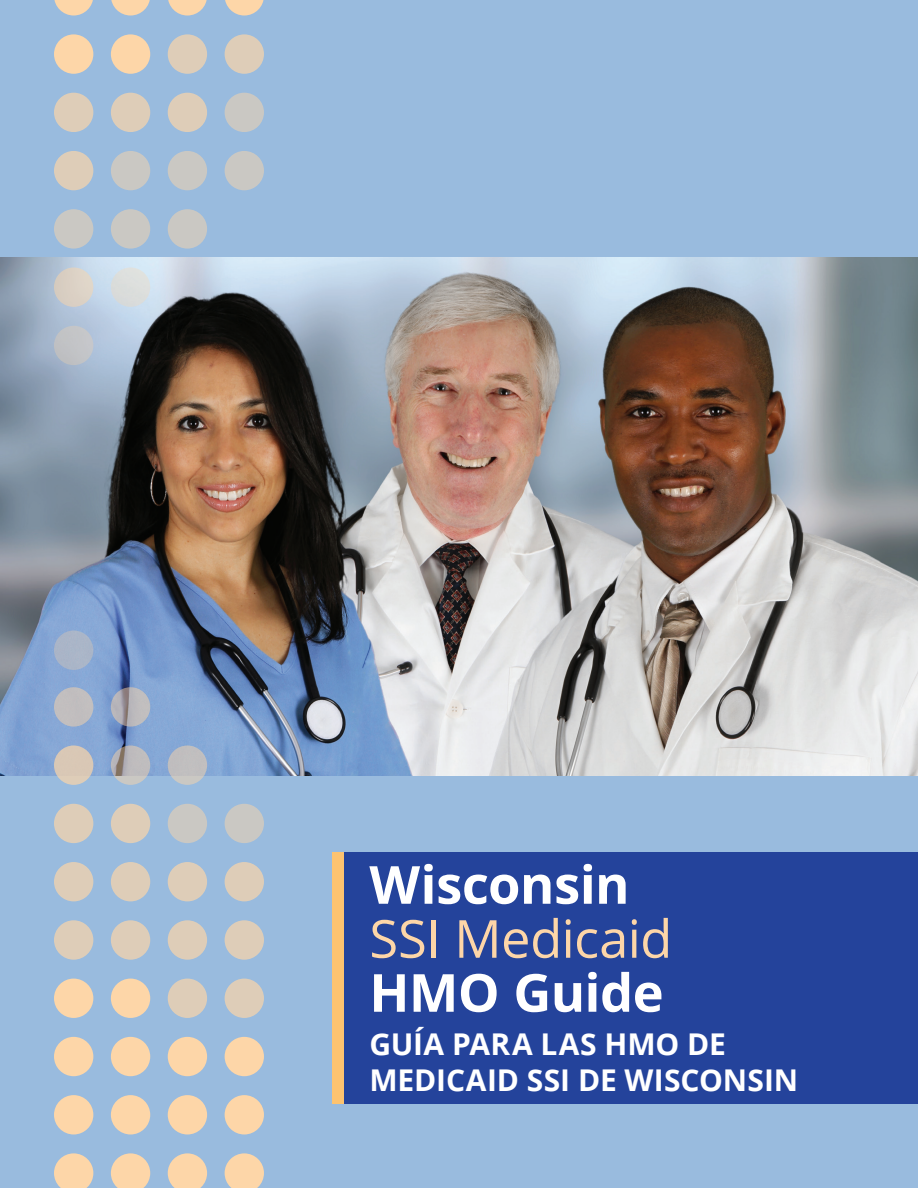
<style>
.page{position:relative;width:918px;height:1188px;background:#fff}
.page>*{position:absolute;margin:0;border:0;box-sizing:border-box;transform-origin:0 0}
.t1{font:700 52.5px "Open Sans";letter-spacing:-.01em;color:#fff}
.t2{font:52.5px "Open Sans";letter-spacing:-.015em;color:#fdd6a8}
.t3{font:700 30px/36px "Open Sans";color:#fff}
</style>
<div class="page">
<div style="left:1px;top:0;width:917px;height:1188px;background:#99bbde"></div>
<img style="left:1px;top:257px;width:917px;height:518px">
<div style="left:332px;top:852px;width:586px;height:251px;background:#24439b"></div>
<div style="left:332px;top:852px;width:12px;height:251px;background:#fdc370"></div>
<svg style="left:54px;top:1153px;width:39px;height:35px"></svg>
<svg style="left:111px;top:1153px;width:39px;height:35px"></svg>
<svg style="left:168px;top:1153px;width:39px;height:35px"></svg>
<svg style="left:225px;top:1153px;width:39px;height:35px"></svg>
<div style="left:54px;top:1095px;width:39px;height:39px;background:#fdd6a8;border-radius:50%"></div>
<div style="left:111px;top:1095px;width:39px;height:39px;background:#fdd6a8;border-radius:50%"></div>
<div style="left:168px;top:1095px;width:39px;height:39px;background:#fdd6a8;border-radius:50%"></div>
<div style="left:225px;top:1095px;width:39px;height:39px;background:#fdd6a8;border-radius:50%"></div>
<div style="left:54px;top:1037px;width:39px;height:39px;background:#fdd6a8;border-radius:50%"></div>
<div style="left:111px;top:1037px;width:39px;height:39px;background:#fdd6a8;border-radius:50%"></div>
<div style="left:168px;top:1037px;width:39px;height:39px;background:#fdd6a8;border-radius:50%"></div>
<div style="left:225px;top:1037px;width:39px;height:39px;background:#fdd6a8;border-radius:50%"></div>
<div style="left:54px;top:979px;width:39px;height:39px;background:#fdd6a8;border-radius:50%"></div>
<div style="left:111px;top:979px;width:39px;height:39px;background:#fdd6a8;border-radius:50%"></div>
<div style="left:168px;top:979px;width:39px;height:39px;background:#decdb8;border-radius:50%"></div>
<div style="left:225px;top:979px;width:39px;height:39px;background:#decdb8;border-radius:50%"></div>
<div style="left:54px;top:920px;width:39px;height:40px;background:#decdb8;border-radius:50%"></div>
<div style="left:111px;top:920px;width:39px;height:40px;background:#decdb8;border-radius:50%"></div>
<div style="left:168px;top:920px;width:39px;height:40px;background:#decdb8;border-radius:50%"></div>
<div style="left:225px;top:920px;width:39px;height:40px;background:#decdb8;border-radius:50%"></div>
<div style="left:54px;top:862px;width:39px;height:39px;background:#decdb8;border-radius:50%"></div>
<div style="left:111px;top:862px;width:39px;height:39px;background:#decdb8;border-radius:50%"></div>
<div style="left:168px;top:862px;width:39px;height:39px;background:#decdb8;border-radius:50%"></div>
<div style="left:225px;top:862px;width:39px;height:39px;background:#decdb8;border-radius:50%"></div>
<div style="left:54px;top:804px;width:39px;height:39px;background:#decdb8;border-radius:50%"></div>
<div style="left:111px;top:804px;width:39px;height:39px;background:#decdb8;border-radius:50%"></div>
<div style="left:168px;top:804px;width:39px;height:39px;background:#cac8c3;border-radius:50%"></div>
<div style="left:225px;top:804px;width:39px;height:39px;background:#cac8c3;border-radius:50%"></div>
<div style="left:54px;top:746px;width:39px;height:39px;background:#d9c8b5;border-radius:50%"></div>
<svg style="left:111px;top:746px;width:39px;height:39px"></svg>
<div style="left:168px;top:746px;width:39px;height:39px;background:#c0bebf;border-radius:50%"></div>
<div style="left:54px;top:687px;width:39px;height:40px;background:#c1bebf;border-radius:50%"></div>
<svg style="left:111px;top:687px;width:39px;height:40px"></svg>
<div style="left:54px;top:631px;width:39px;height:39px;background:#aab5c8;border-radius:50%"></div>
<div style="left:54px;top:326px;width:39px;height:39px;background:#c2c3c6;border-radius:50%"></div>
<div style="left:54px;top:267px;width:39px;height:40px;background:#dbd0c4;border-radius:50%"></div>
<div style="left:111px;top:267px;width:39px;height:40px;background:#dbdddc;border-radius:50%"></div>
<div style="left:54px;top:209px;width:39px;height:40px;background:#cac8c3;border-radius:50%"></div>
<div style="left:111px;top:209px;width:39px;height:40px;background:#cac8c3;border-radius:50%"></div>
<div style="left:168px;top:209px;width:39px;height:40px;background:#cac8c3;border-radius:50%"></div>
<div style="left:54px;top:151px;width:39px;height:39px;background:#decdb8;border-radius:50%"></div>
<div style="left:111px;top:151px;width:39px;height:39px;background:#cac8c3;border-radius:50%"></div>
<div style="left:168px;top:151px;width:39px;height:39px;background:#cac8c3;border-radius:50%"></div>
<div style="left:225px;top:151px;width:39px;height:39px;background:#cac8c3;border-radius:50%"></div>
<div style="left:54px;top:93px;width:39px;height:39px;background:#decdb8;border-radius:50%"></div>
<div style="left:111px;top:93px;width:39px;height:39px;background:#decdb8;border-radius:50%"></div>
<div style="left:168px;top:93px;width:39px;height:39px;background:#decdb8;border-radius:50%"></div>
<div style="left:225px;top:93px;width:39px;height:39px;background:#cac8c3;border-radius:50%"></div>
<div style="left:54px;top:34px;width:39px;height:40px;background:#fdd6a8;border-radius:50%"></div>
<div style="left:111px;top:34px;width:39px;height:40px;background:#fdd6a8;border-radius:50%"></div>
<div style="left:168px;top:34px;width:39px;height:40px;background:#decdb8;border-radius:50%"></div>
<div style="left:225px;top:34px;width:39px;height:40px;background:#decdb8;border-radius:50%"></div>
<svg style="left:54px;top:0;width:39px;height:16px"></svg>
<svg style="left:111px;top:0;width:39px;height:16px"></svg>
<svg style="left:168px;top:0;width:39px;height:16px"></svg>
<svg style="left:225px;top:0;width:39px;height:16px"></svg>
<p class="t1" style="left:369px;top:848px;width:262px">Wisconsin</p>
<p class="t2" style="left:369px;top:903px;width:305px">SSI Medicaid</p>
<p class="t1" style="left:369px;top:956px;width:296px">HMO Guide</p>
<p class="t3" style="left:369px;top:1026px;width:430px">GUÍA PARA LAS HMO DE<br>MEDICAID SSI DE WISCONSIN</p>
</div>
